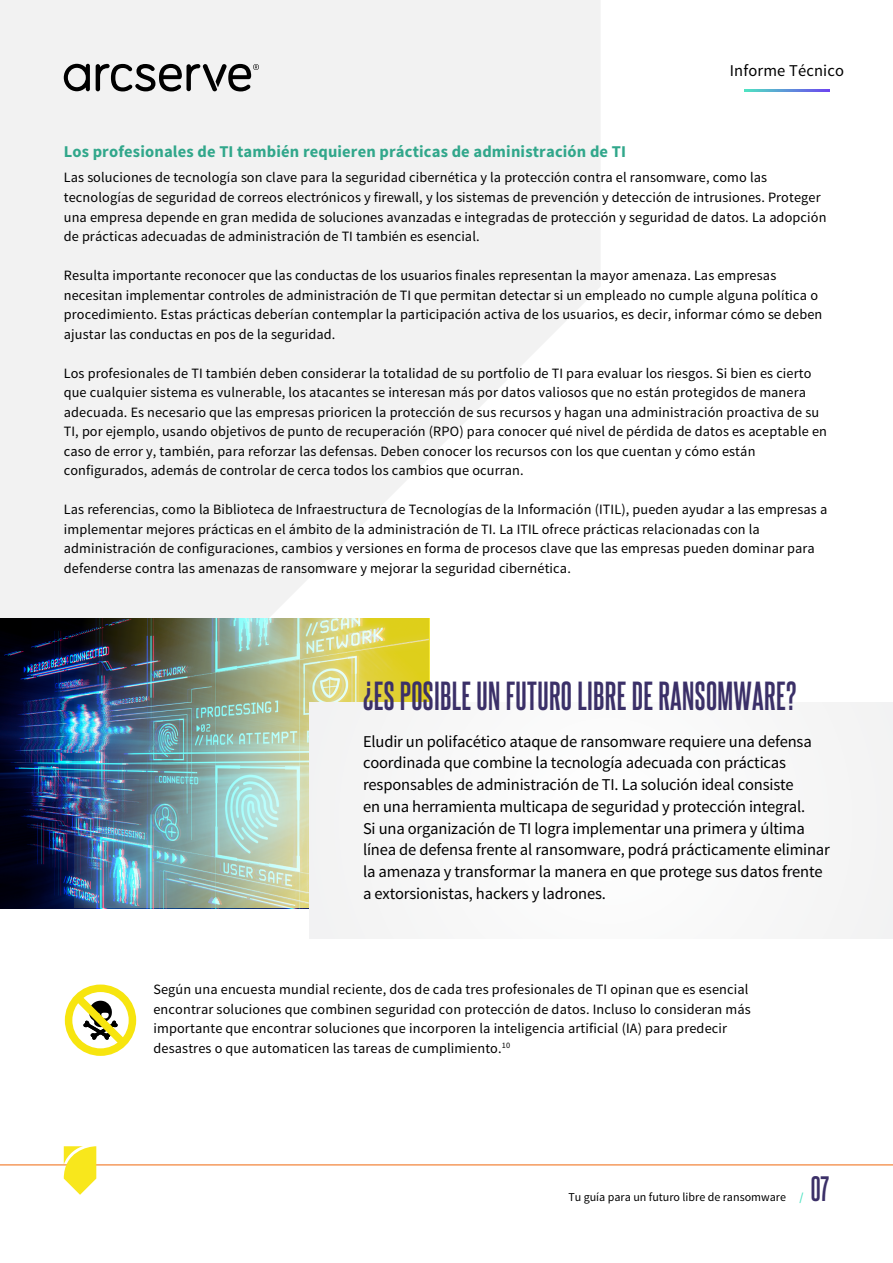
<style>
.page{position:relative;width:893px;height:1263px;background:#fff}
.page>*{position:absolute;margin:0;border:0;box-sizing:border-box;transform-origin:0 0}
.t1{font:700 34.5px "Steelfish Rg";letter-spacing:.01em;color:#3b3068}
.t2{font:700 30px "Steelfish Rg";color:#3b3068}
.t3{font:16.5px/21.8px "Source Sans Pro";letter-spacing:-.01em;color:#000}
.t4{font:700 16.5px "Source Sans Pro";letter-spacing:.01em;color:#31a78b}
.t5{font:16.5px "Source Sans Pro";letter-spacing:.01em;color:#000}
.t6{font:14.25px/19.5px "Source Sans Pro";letter-spacing:.01em;color:#000}
.t7{font:12px "Source Sans Pro";color:#000}
.s1{font-weight:600;color:#50e3c2}
</style>
<div class="page">
<svg style="left:0;top:0;width:600px;height:702px;fill:#f2f2f2"></svg>
<hr style="left:0;top:1164px;width:893px;height:1px;background:#f59a5d">
<svg style="left:64px;top:1146px;width:32px;height:49px"></svg>
<svg style="left:64px;top:64px;width:26px;height:27px"></svg>
<svg style="left:96px;top:64px;width:163px;height:27px"></svg>
<svg style="left:65px;top:984px;width:71px;height:72px"></svg>
<img style="left:0;top:618px;width:74px;height:290px">
<img style="left:74px;top:618px;width:355px;height:290px">
<div style="left:309px;top:702px;width:584px;height:237px;background:#f8f8f8"></div>
<svg style="left:745px;top:90px;width:84px;height:1px"></svg>
<p class="t5" style="left:730px;top:60px;width:116px">Informe Técnico</p>
<p class="t4" style="left:64px;top:141px;width:564px">Los profesionales de TI también requieren prácticas de administración de TI</p>
<p class="t6" style="left:64px;top:168px;width:764px">Las soluciones de tecnología son clave para la seguridad cibernética y la protección contra el ransomware, como las tecnologías de seguridad de correos electrónicos y firewall, y los sistemas de prevención y detección de intrusiones. Proteger una empresa depende en gran medida de soluciones avanzadas e integradas de protección y seguridad de datos. La adopción de prácticas adecuadas de administración de TI también es esencial.</p>
<p class="t6" style="left:64px;top:266px;width:760px">Resulta importante reconocer que las conductas de los usuarios finales representan la mayor amenaza. Las empresas necesitan implementar controles de administración de TI que permitan detectar si un empleado no cumple alguna política o procedimiento. Estas prácticas deberían contemplar la participación activa de los usuarios, es decir, informar cómo se deben ajustar las conductas en pos de la seguridad.</p>
<p class="t6" style="left:64px;top:363px;width:765px">Los profesionales de TI también deben considerar la totalidad de su portfolio de TI para evaluar los riesgos. Si bien es cierto que cualquier sistema es vulnerable, los atacantes se interesan más por datos valiosos que no están protegidos de manera adecuada. Es necesario que las empresas prioricen la protección de sus recursos y hagan una administración proactiva de su TI, por ejemplo, usando objetivos de punto de recuperación (RPO) para conocer qué nivel de pérdida de datos es aceptable en caso de error y, también, para reforzar las defensas. Deben conocer los recursos con los que cuentan y cómo están configurados, además de controlar de cerca todos los cambios que ocurran.</p>
<p class="t6" style="left:64px;top:500px;width:765px">Las referencias, como la Biblioteca de Infraestructura de Tecnologías de la Información (ITIL), pueden ayudar a las empresas a implementar mejores prácticas en el ámbito de la administración de TI. La ITIL ofrece prácticas relacionadas con la administración de configuraciones, cambios y versiones en forma de procesos clave que las empresas pueden dominar para defenderse contra las amenazas de ransomware y mejorar la seguridad cibernética.</p>
<h1 class="t1" style="left:363px;top:674px;width:435px">¿ES POSIBLE UN FUTURO LIBRE DE RANSOMWARE?</h1>
<p class="t3" style="left:363px;top:731px;width:468px">Eludir un polifacético ataque de ransomware requiere una defensa coordinada que combine la tecnología adecuada con prácticas responsables de administración de TI. La solución ideal consiste<br>en una herramienta multicapa de seguridad y protección integral.<br>Si una organización de TI logra implementar una primera y última línea de defensa frente al ransomware, podrá prácticamente eliminar la amenaza y transformar la manera en que protege sus datos frente a extorsionistas, hackers y ladrones.</p>
<p class="t6" style="left:153px;top:980px;width:599px">Según una encuesta mundial reciente, dos de cada tres profesionales de TI opinan que es esencial encontrar soluciones que combinen seguridad con protección de datos. Incluso lo consideran más importante que encontrar soluciones que incorporen la inteligencia artificial (IA) para predecir desastres o que automaticen las tareas de cumplimiento.<sup>10</sup></p>
<p class="t7" style="left:568px;top:1189px;width:237px">Tu guía para un futuro libre de ransomware <span class="s1">/</span></p>
<h2 class="t2" style="left:811px;top:1170px;width:20px">07</h2>
</div>
